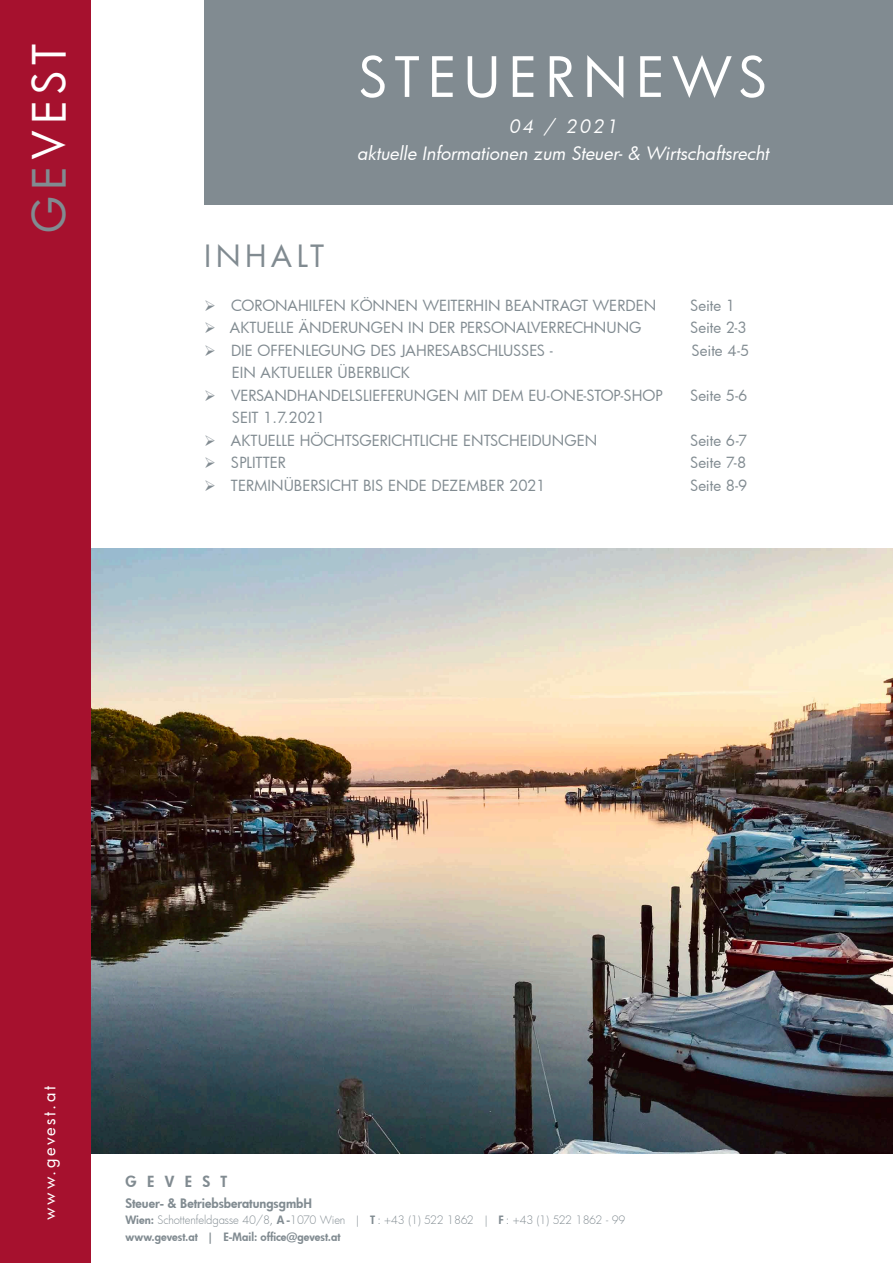
<style>
.page{position:relative;width:893px;height:1263px;background:#fff}
.page>*{position:absolute;margin:0;border:0;box-sizing:border-box;transform-origin:0 0}
.t1{font:54px "Futura";letter-spacing:.15em;color:#fff}
.t2{font:45px "Futura";letter-spacing:.14em;color:#fff}
.t3{font:30px "Futura";letter-spacing:.15em;color:#818b91}
.t4{font:italic 18px/27px "Futura";color:#fff;text-align:center}
.t5{font:16.5px "Futura";letter-spacing:.145em;color:#fff}
.t6{font:15px "Futura";color:#818b91}
.t7{font:800 15px "Futura";letter-spacing:.69em;color:#818b91}
.t8{font:800 12.75px "Futura";color:#818b91}
.t9{font:300 11.25px/16.5px "Futura";letter-spacing:-.015em;color:#818b91}
.s1{color:#818b91}
.s2{font-weight:800}
</style>
<div class="page">
<img style="left:91px;top:549px;width:802px;height:604px">
<div style="left:204px;top:0;width:689px;height:204px;background:#818b91"></div>
<div style="left:0;top:0;width:91px;height:1263px;background:#a6112e"></div>
<h2 class="t2" style="left:19px;top:233px;width:191px;rotate:-90deg"><span class="s1">GE</span>VEST</h2>
<h1 class="t1" style="left:358px;top:40px;width:411px">STEUERNEWS</h1>
<p class="t4" style="left:357px;top:112px;width:413px">04 / 2021<br>aktuelle Informationen zum Steuer- &amp; Wirtschaftsrecht</p>
<h3 class="t3" style="left:204px;top:235px;width:122px">INHALT</h3>
<p class="t6" style="left:204px;top:295px;width:81px">➢ CORONAHIL</p>
<p class="t6" style="left:318px;top:295px;width:67px">FEN KÖNNEN</p>
<p class="t6" style="left:423px;top:295px;width:10px">WEITERHIN</p>
<p class="t6" style="left:505px;top:295px;width:19px">BEANTRAGT</p>
<p class="t6" style="left:593px;top:295px;width:12px">WER</p>
<p class="t6" style="left:625px;top:295px;width:18px">DEN</p>
<p class="t6" style="left:690px;top:295px;width:46px">SEITE 1</p>
<p class="t6" style="left:204px;top:317px;width:54px">➢ AKTUELLE</p>
<p class="t6" style="left:299px;top:317px;width:45px">ÄN DERUNGEN</p>
<p class="t6" style="left:408px;top:317px;width:106px">IN DER PERSONALVERRECHNUNG</p>
<p class="t6" style="left:690px;top:317px;width:58px">SEITE 2-3</p>
<p class="t6" style="left:204px;top:340px;width:92px">➢ DIE OFFENLEGUNG</p>
<p class="t6" style="left:371px;top:340px;width:46px">DES JAHRESA</p>
<p class="t6" style="left:461px;top:340px;width:18px">BSCHLUSSES</p>
<p class="t6" style="left:550px;top:340px;width:5px">-</p>
<p class="t6" style="left:692px;top:340px;width:59px">SEITE 4-5</p>
<p class="t6" style="left:232px;top:362px;width:9px">EIN</p>
<p class="t6" style="left:261px;top:362px;width:29px">AKTUELLER</p>
<p class="t6" style="left:338px;top:362px;width:74px">ÜBERBLICK</p>
<p class="t6" style="left:204px;top:385px;width:38px">➢ VERSAN</p>
<p class="t6" style="left:287px;top:385px;width:22px">DHAN</p>
<p class="t6" style="left:331px;top:385px;width:18px">DELSLIE</p>
<p class="t6" style="left:380px;top:385px;width:19px">FERUNGEN</p>
<p class="t6" style="left:464px;top:385px;width:201px">MIT DEM EU-ONE-STOP-SHOP</p>
<p class="t6" style="left:690px;top:385px;width:59px">SEITE 5-6</p>
<p class="t6" style="left:232px;top:407px;width:8px">SEIT</p>
<p class="t6" style="left:263px;top:407px;width:63px">1.7.2021</p>
<p class="t6" style="left:204px;top:430px;width:55px">➢ AKTUELLE</p>
<p class="t6" style="left:300px;top:430px;width:33px">HÖCHTSGERICHTLICHE</p>
<p class="t6" style="left:463px;top:430px;width:10px">ENTSCHEI</p>
<p class="t6" style="left:531px;top:430px;width:25px">DUNGEN</p>
<p class="t6" style="left:690px;top:430px;width:59px">SEITE 6-7</p>
<p class="t6" style="left:204px;top:452px;width:72px">➢ SPLITTER</p>
<p class="t6" style="left:690px;top:452px;width:58px">SEITE 7-8</p>
<p class="t6" style="left:204px;top:475px;width:108px">➢ TERMIN ÜBERSICHT</p>
<p class="t6" style="left:363px;top:475px;width:184px">BIS EN DE DEZEMBER 2021</p>
<p class="t6" style="left:690px;top:475px;width:59px">SEITE 8-9</p>
<p class="t5" style="left:38px;top:1219px;width:135px;rotate:-90deg">WWW.GEVEST.AT</p>
<p class="t7" style="left:125px;top:1171px;width:103px">GEVEST</p>
<p class="t8" style="left:125px;top:1194px;width:188px">Steuer- &amp; BetriebsberatungsgmbH</p>
<p class="t9" style="left:125px;top:1211px;width:501px"><span class="s2">Wien:</span> Schottenfeldgasse 40/8, <span class="s2">A -</span>1070 Wien | <span class="s2">T</span> : +43 (1) 522 1862 | <span class="s2">F</span> : +43 (1) 522 1862 - 99 <span class="s2">www.gevest.at | E-Mail: office@gevest.at</span></p>
</div>
